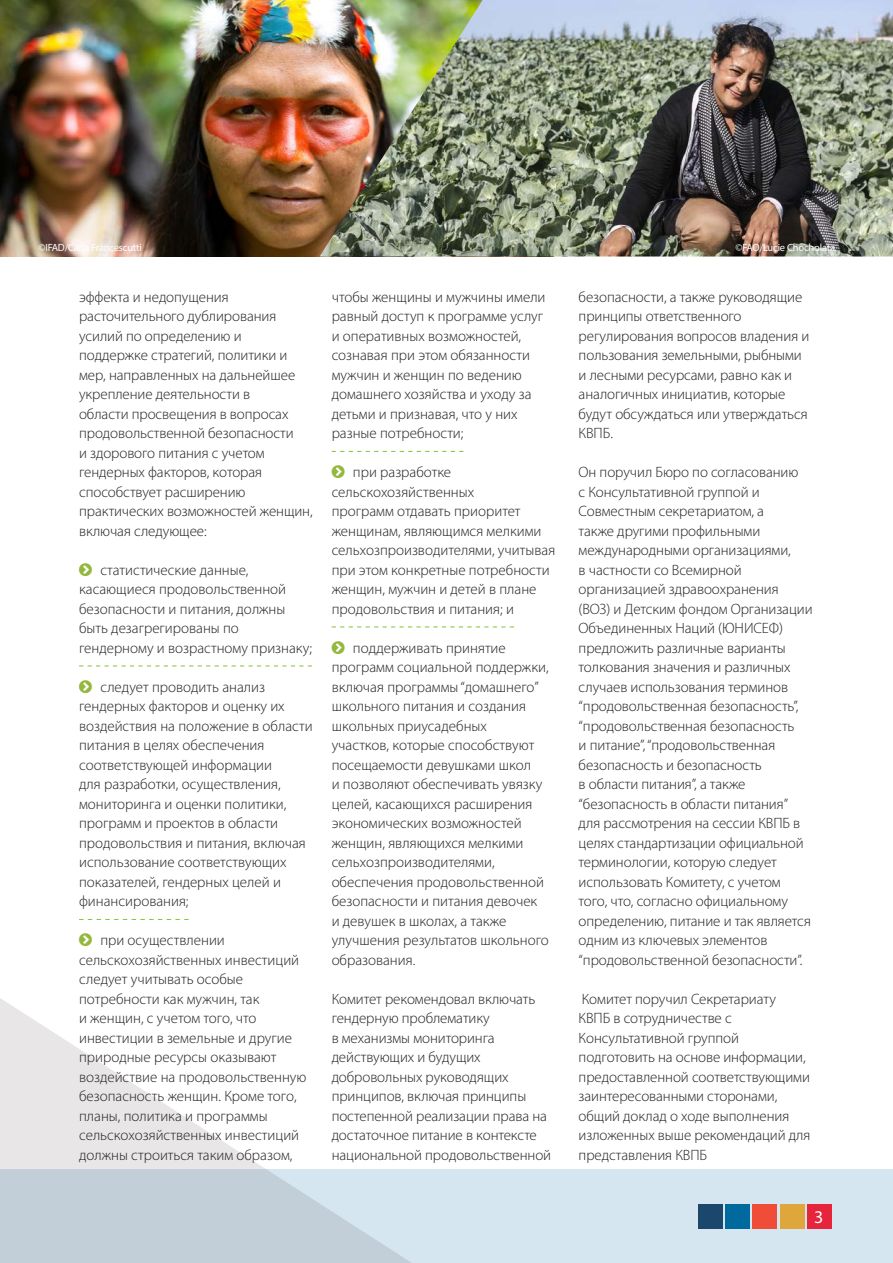
<style>
.page{position:relative;width:893px;height:1263px;background:#fff}
.page>*{position:absolute;margin:0;border:0;box-sizing:border-box;transform-origin:0 0}
.t1{font:18px "Myriad Pro";color:#fff}
.t2{font:300 15px/19.5px "Myriad Pro";letter-spacing:-.005em;color:#231f20}
.t3{font:10.5px "Myriad Pro";letter-spacing:-.02em;color:#fff}
</style>
<div class="page">
<svg style="left:0;top:998px;width:265px;height:171px;fill:#ecebeb"></svg>
<svg style="left:332px;top:451px;width:131px;height:1px"></svg>
<svg style="left:332px;top:626px;width:182px;height:1px"></svg>
<div style="left:0;top:1169px;width:893px;height:94px;background:linear-gradient(to right,#c0cdd7,#dcedf8)"></div>
<svg style="left:79px;top:665px;width:233px;height:1px"></svg>
<svg style="left:79px;top:919px;width:110px;height:1px"></svg>
<img style="left:0;top:0;width:320px;height:256px">
<img style="left:320px;top:0;width:573px;height:256px">
<div style="left:780px;top:1204px;width:24px;height:24px;background:#dea63b"></div>
<div style="left:726px;top:1204px;width:24px;height:24px;background:#00699e"></div>
<div style="left:698px;top:1204px;width:24px;height:24px;background:#1a476b"></div>
<div style="left:807px;top:1204px;width:24px;height:24px;background:#e6243b"></div>
<div style="left:753px;top:1204px;width:24px;height:24px;background:#ef4d38"></div>
<p class="t3" style="left:38px;top:241px;width:105px">©IFAD/Carla Francescutti</p>
<p class="t3" style="left:736px;top:241px;width:101px">©FAO/Lucie Chocholata</p>
<p class="t2" style="left:79px;top:287px;width:235px">эффекта и недопущения расточительного дублирования усилий по определению и поддержке стратегий, политики и мер, направленных на дальнейшее укрепление деятельности в<br>области просвещения в вопросах продовольственной безопасности<br>и здорового питания с учетом гендерных факторов, которая способствует расширению практических возможностей женщин, включая следующее:</p>
<p class="t2" style="left:79px;top:560px;width:234px;text-indent:21px">статистические данные, касающиеся продовольственной безопасности и питания, должны быть дезагрегированы по гендерному и возрастному признаку;</p>
<p class="t2" style="left:79px;top:677px;width:235px;text-indent:21px">следует проводить анализ гендерных факторов и оценку их воздействия на положение в области питания в целях обеспечения соответствующей информации<br>для разработки, осуществления, мониторинга и оценки политики, программ и проектов в области продовольствия и питания, включая использование соответствующих показателей, гендерных целей и финансирования;</p>
<p class="t2" style="left:79px;top:930px;width:229px;text-indent:21px">при осуществлении сельскохозяйственных инвестиций следует учитывать особые потребности как мужчин, так<br>и женщин, с учетом того, что инвестиции в земельные и другие природные ресурсы оказывают воздействие на продовольственную безопасность женщин. Кроме того, планы, политика и программы сельскохозяйственных инвестиций должны строиться таким образом,</p>
<p class="t2" style="left:332px;top:287px;width:215px">чтобы женщины и мужчины имели равный доступ к программе услуг и оперативных возможностей, сознавая при этом обязанности мужчин и женщин по ведению домашнего хозяйства и уходу за детьми и признавая, что у них разные потребности;</p>
<p class="t2" style="left:332px;top:462px;width:225px;text-indent:21px">при разработке сельскохозяйственных<br>программ отдавать приоритет женщинам, являющимся мелкими сельхозпроизводителями, учитывая при этом конкретные потребности женщин, мужчин и детей в плане продовольствия и питания; и</p>
<p class="t2" style="left:332px;top:638px;width:219px;text-indent:21px">поддерживать принятие программ социальной поддержки, включая программы “домашнего” школьного питания и создания школьных приусадебных<br>участков, которые способствуют посещаемости девушками школ<br>и позволяют обеспечивать увязку целей, касающихся расширения экономических возможностей женщин, являющихся мелкими сельхозпроизводителями, обеспечения продовольственной безопасности и питания девочек и девушек в школах, а также улучшения результатов школьного образования.</p>
<p class="t2" style="left:332px;top:989px;width:221px">Комитет рекомендовал включать гендерную проблематику<br>в механизмы мониторинга действующих и будущих добровольных руководящих принципов, включая принципы постепенной реализации права на достаточное питание в контексте национальной продовольственной</p>
<p class="t2" style="left:579px;top:287px;width:232px">безопасности, а также руководящие принципы ответственного регулирования вопросов владения и пользования земельными, рыбными и лесными ресурсами, равно как и аналогичных инициатив, которые будут обсуждаться или утверждаться<br>КВПБ.</p>
<p class="t2" style="left:579px;top:462px;width:235px">Он поручил Бюро по согласованию<br>с Консультативной группой и<br>Совместным секретариатом, а<br>также другими профильными международными организациями,<br>в частности со Всемирной организацией здравоохранения (ВОЗ) и Детским фондом Организации<br>Объединенных Наций (ЮНИСЕФ) предложить различные варианты толкования значения и различных случаев использования терминов “продовольственная безопасность”, “продовольственная безопасность<br>и питание”, “продовольственная безопасность и безопасность<br>в области питания”, а также “безопасность в области питания” для рассмотрения на сессии КВПБ в целях стандартизации официальной терминологии, которую следует использовать Комитету, с учетом того, что, согласно официальному определению, питание и так является одним из ключевых элементов “продовольственной безопасности”.</p>
<p class="t2" style="left:579px;top:989px;width:233px">Комитет поручил Секретариату<br>КВПБ в сотрудничестве с<br>Консультативной группой подготовить на основе информации, предоставленной соответствующими заинтересованными сторонами, общий доклад о ходе выполнения изложенных выше рекомендаций для представления КВПБ</p>
<p class="t1" style="left:814px;top:1206px;width:11px">3</p>
</div>
